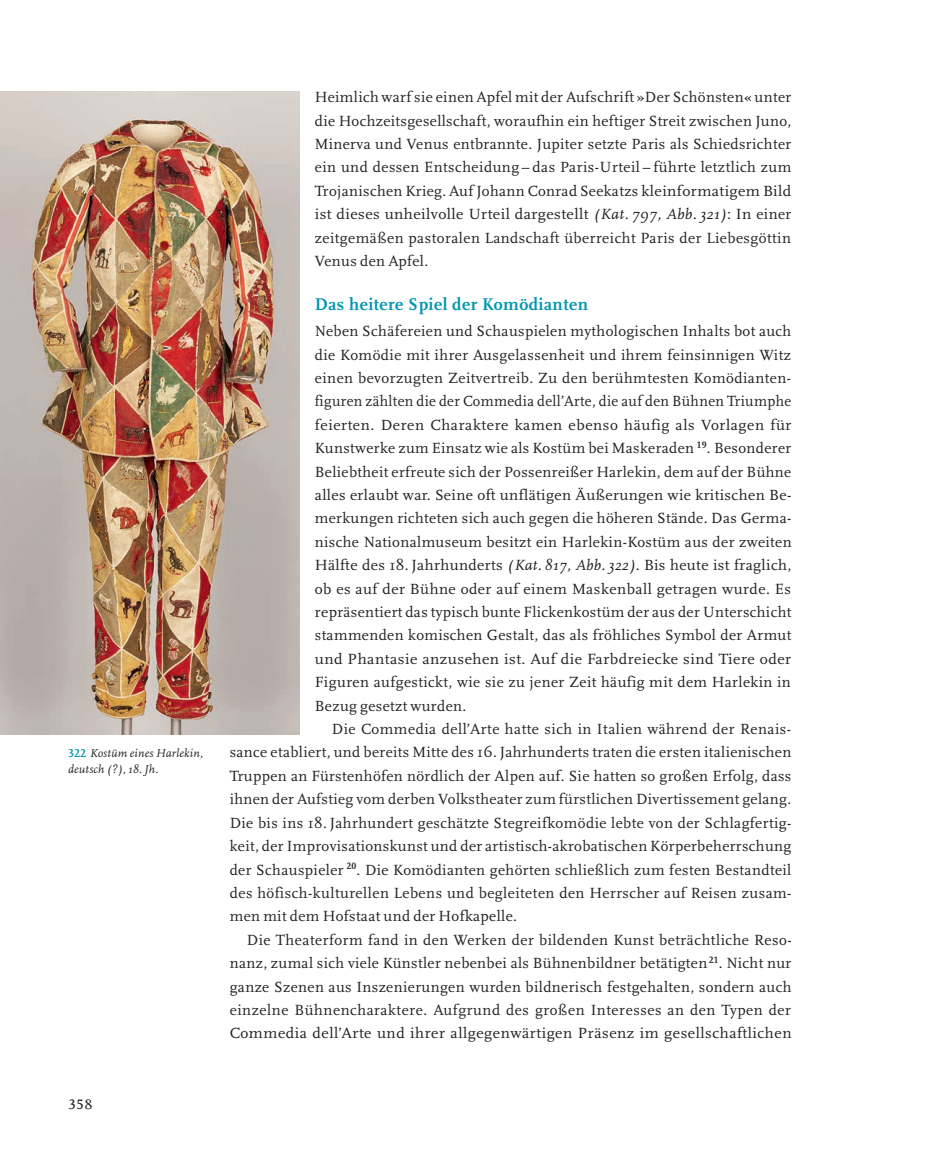
<style>
.page{position:relative;width:936px;height:1149px;background:#fff}
.page>*{position:absolute;margin:0;border:0;box-sizing:border-box;transform-origin:0 0}
.t1{font:700 17.7px "Scala";letter-spacing:.025em;color:#0096b1}
.t2{font:16.5px "Scala Caps Expert";color:#231f20}
.t3{font:15.3px/23.4px "Scala";letter-spacing:.03em;color:#231f20;text-align:justify}
.t4{font:italic 11.85px/15.5px "Scala";letter-spacing:.02em;color:#231f20}
.s1{font-family:"Scala LF";font-weight:700;font-style:normal;color:#0096b1}
.s2{font-style:italic}
</style>
<div class="page">
<img style="left:0;top:91px;width:300px;height:642px">
<p class="t4" style="left:68px;top:746px;width:137px"><span class="s1">322</span> Kostüm eines Harlekin, deutsch (?), 18.Jh.</p>
<p class="t2" style="left:68px;top:1094px;width:26px">358</p>
<p class="t3" style="left:315px;top:86px;width:478px">Heimlich warf sie einen Apfel mit der Aufschrift »Der Schönsten« unter die Hochzeitsgesellschaft, woraufhin ein heftiger Streit zwischen Juno, Minerva und Venus entbrannte. Jupiter setzte Paris als Schiedsrichter ein und dessen Entscheidung – das Paris-Urteil – führte letztlich zum Trojanischen Krieg. Auf Johann Conrad Seekatzs kleinformatigem Bild ist dieses unheilvolle Urteil dargestellt <span class="s2">(Kat. 797, Abb. 321)</span>: In einer zeitgemäßen pastoralen Landschaft überreicht Paris der Liebesgöttin Venus den Apfel.</p>
<p class="t1" style="left:315px;top:294px;width:274px">Das heitere Spiel der Komödianten</p>
<p class="t3" style="left:315px;top:320px;width:478px">Neben Schäfereien und Schauspielen mythologischen Inhalts bot auch die Komödie mit ihrer Ausgelassenheit und ihrem feinsinnigen Witz einen bevorzugten Zeitvertreib. Zu den berühmtesten Komödianten&shy;figuren zählten die der Commedia dell’Arte, die auf den Bühnen Triumphe feierten. Deren Charaktere kamen ebenso häufig als Vorlagen für Kunstwerke zum Einsatz wie als Kostüm bei Maskeraden <sup>19</sup>. Besonderer Beliebtheit erfreute sich der Possenreißer Harlekin, dem auf der Bühne alles erlaubt war. Seine oft unflätigen Äußerungen wie kritischen Be&shy;merkungen richteten sich auch gegen die höheren Stände. Das Germa&shy;nische Nationalmuseum besitzt ein Harlekin-Kostüm aus der zweiten Hälfte des 18.Jahrhunderts <span class="s2">(Kat. 817, Abb. 322)</span>. Bis heute ist fraglich, ob es auf der Bühne oder auf einem Maskenball getragen wurde. Es repräsentiert das typisch bunte Flickenkostüm der aus der Unterschicht stammenden komischen Gestalt, das als fröhliches Symbol der Armut und Phantasie anzusehen ist. Auf die Farbdreiecke sind Tiere oder Figuren aufgestickt, wie sie zu jener Zeit häufig mit dem Harlekin in Bezug gesetzt wurden.</p>
<p class="t3" style="left:230px;top:717px;width:563px;text-indent:102px">Die Commedia dell’Arte hatte sich in Italien während der Renais&shy;sance etabliert, und bereits Mitte des 16.Jahrhunderts traten die ersten italienischen Truppen an Fürstenhöfen nördlich der Alpen auf. Sie hatten so großen Erfolg, dass ihnen der Aufstieg vom derben Volkstheater zum fürstlichen Divertissement gelang.<br>Die bis ins 18.Jahrhundert geschätzte Stegreifkomödie lebte von der Schlagfertig&shy;keit, der Improvisationskunst und der artistisch-akrobatischen Körperbeherrschung der Schauspieler <sup>20</sup>. Die Komödianten gehörten schließlich zum festen Bestandteil des höfisch-kulturellen Lebens und begleiteten den Herrscher auf Reisen zusam&shy;men mit dem Hofstaat und der Hofkapelle.</p>
<p class="t3" style="left:230px;top:928px;width:563px;text-indent:17px">Die Theaterform fand in den Werken der bildenden Kunst beträchtliche Reso&shy;nanz, zumal sich viele Künstler nebenbei als Bühnenbildner betätigten<sup>21</sup>. Nicht nur ganze Szenen aus Inszenierungen wurden bildnerisch festgehalten, sondern auch einzelne Bühnencharaktere. Aufgrund des großen Interesses an den Typen der Commedia dell’Arte und ihrer allgegenwärtigen Präsenz im gesellschaftlichen</p>
</div>
